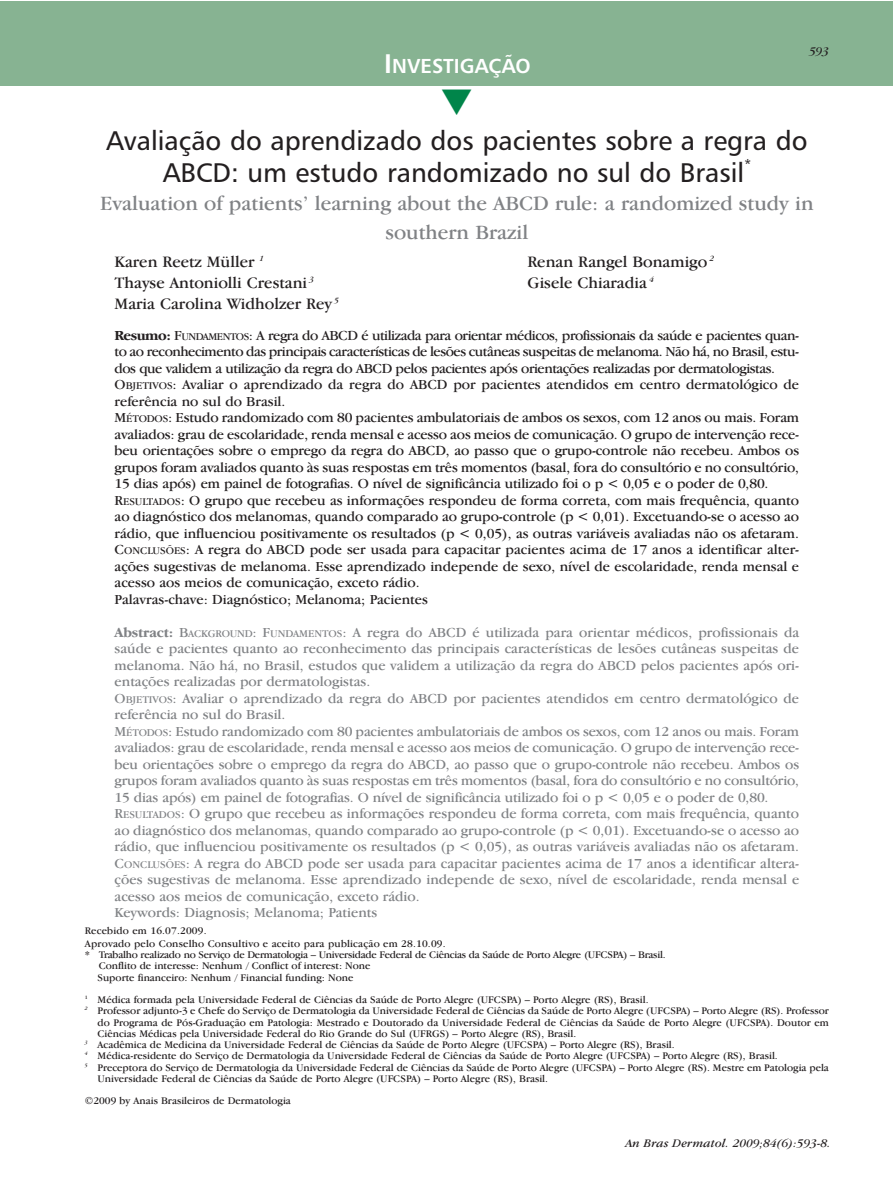
<style>
.page{position:relative;width:893px;height:1191px;background:#fff}
.page>*{position:absolute;margin:0;border:0;box-sizing:border-box;transform-origin:0 0}
.t1{font:27px/31.5px "Humanist 777 BT Roman B";color:#231f20;text-align:center}
.t2{font:21px/28.5px "Garamond IT Cby BT";color:#808285;text-align:center}
.t3{font:20.25px "Humanist 777 BT Bold B";color:#fff}
.t4{font:16.5px "Garamond IT Cby BT";color:#231f20}
.t5{font:14.25px/16.5px "Garamond IT Cby BT";color:#808285}
.t6{font:14.25px/16.5px "Garamond IT Cby BT";letter-spacing:-.01em;color:#231f20}
.t7{font:13.5px "Humanist 777 BT Roman B";color:#231f20}
.t8{font:italic 12px "Garamond IT Cby BT";letter-spacing:.015em;color:#231f20}
.t9{font:10.5px/12.6px "Garamond IT Cby BT";color:#231f20}
.t10{font:10.5px/11.2px "Garamond IT Cby BT";letter-spacing:-.02em;color:#231f20}
.s1{font-size:27px}
.s2{font-weight:700}
.s3{font-size:10.65px}
</style>
<div class="page">
<div style="left:0;top:1px;width:892px;height:85px;background:#87b392"></div>
<h3 class="t3" style="left:384px;top:58px;width:148px"><span class="s1">I</span>NVESTIGAÇÃO</h3>
<p class="t8" style="left:809px;top:47px;width:21px">593</p>
<h1 class="t1" style="left:106px;top:127px;width:703px">Avaliação do aprendizado dos pacientes sobre a regra do<br>ABCD: um estudo randomizado no sul do Brasil</h1>
<p class="t7" style="left:744px;top:159px;width:8px">*</p>
<h2 class="t2" style="left:100px;top:191px;width:715px">Evaluation of patients’ learning about the ABCD rule: a randomized study in southern Brazil</h2>
<p class="t4" style="left:115px;top:256px;width:151px">Karen Reetz Müller <sup>1</sup></p>
<p class="t4" style="left:527px;top:256px;width:188px">Renan Rangel Bonamigo <sup>2</sup></p>
<p class="t4" style="left:115px;top:277px;width:201px">Thayse Antoniolli Crestani <sup>3</sup></p>
<p class="t4" style="left:527px;top:277px;width:128px">Gisele Chiaradia <sup>4</sup></p>
<p class="t4" style="left:115px;top:298px;width:226px">Maria Carolina Widholzer Rey <sup>5</sup></p>
<p class="t6" style="left:115px;top:328px;width:686px"><span class="s2">Resumo:</span> F<span class="s3">UNDAMENTOS</span>: A regra do ABCD é utilizada para orientar médicos, profissionais da saúde e pacientes quan&shy;to ao reconhecimento das principais características de lesões cutâneas suspeitas de melanoma. Não há, no Brasil, estu&shy;dos que validem a utilização da regra do ABCD pelos pacientes após orientações realizadas por dermatologistas.<br>O<span class="s3">BJETIVOS</span>: Avaliar o aprendizado da regra do ABCD por pacientes atendidos em centro dermatológico de referência no sul do Brasil.<br>M<span class="s3">ÉTODOS</span>: Estudo randomizado com 80 pacientes ambulatoriais de ambos os sexos, com 12 anos ou mais. Foram avaliados: grau de escolaridade, renda mensal e acesso aos meios de comunicação. O grupo de intervenção rece&shy;beu orientações sobre o emprego da regra do ABCD, ao passo que o grupo-controle não recebeu. Ambos os grupos foram avaliados quanto às suas respostas em três momentos (basal, fora do consultório e no consultório, 15 dias após) em painel de fotografias. O nível de significância utilizado foi o p &lt; 0,05 e o poder de 0,80.<br>R<span class="s3">ESULTADOS</span>: O grupo que recebeu as informações respondeu de forma correta, com mais frequência, quanto ao diagnóstico dos melanomas, quando comparado ao grupo-controle (p &lt; 0,01). Excetuando-se o acesso ao rádio, que influenciou positivamente os resultados (p &lt; 0,05), as outras variáveis avaliadas não os afetaram.<br>C<span class="s3">ONCLUSÕES</span>: A regra do ABCD pode ser usada para capacitar pacientes acima de 17 anos a identificar alter&shy;ações sugestivas de melanoma. Esse aprendizado independe de sexo, nível de escolaridade, renda mensal e acesso aos meios de comunicação, exceto rádio.<br>Palavras-chave: Diagnóstico; Melanoma; Pacientes</p>
<p class="t5" style="left:115px;top:625px;width:686px"><span class="s2">Abstract:</span> B<span class="s3">ACKGROUND</span>: F<span class="s3">UNDAMENTOS</span>: A regra do ABCD é utilizada para orientar médicos, profissionais da saúde e pacientes quanto ao reconhecimento das principais características de lesões cutâneas suspeitas de melanoma. Não há, no Brasil, estudos que validem a utilização da regra do ABCD pelos pacientes após ori&shy;entações realizadas por dermatologistas.<br>O<span class="s3">BJETIVOS</span>: Avaliar o aprendizado da regra do ABCD por pacientes atendidos em centro dermatológico de referência no sul do Brasil.<br>M<span class="s3">ÉTODOS</span>: Estudo randomizado com 80 pacientes ambulatoriais de ambos os sexos, com 12 anos ou mais. Foram avaliados: grau de escolaridade, renda mensal e acesso aos meios de comunicação. O grupo de intervenção rece&shy;beu orientações sobre o emprego da regra do ABCD, ao passo que o grupo-controle não recebeu. Ambos os grupos foram avaliados quanto às suas respostas em três momentos (basal, fora do consultório e no consultório, 15 dias após) em painel de fotografias. O nível de significância utilizado foi o p &lt; 0,05 e o poder de 0,80.<br>R<span class="s3">ESULTADOS</span>: O grupo que recebeu as informações respondeu de forma correta, com mais frequência, quanto ao diagnóstico dos melanomas, quando comparado ao grupo-controle (p &lt; 0,01). Excetuando-se o acesso ao rádio, que influenciou positivamente os resultados (p &lt; 0,05), as outras variáveis avaliadas não os afetaram.<br>C<span class="s3">ONCLUSÕES</span>: A regra do ABCD pode ser usada para capacitar pacientes acima de 17 anos a identificar altera&shy;ções sugestivas de melanoma. Esse aprendizado independe de sexo, nível de escolaridade, renda mensal e acesso aos meios de comunicação, exceto rádio.<br>Keywords: Diagnosis; Melanoma; Patients</p>
<p class="t9" style="left:85px;top:925px;width:362px">Recebido em 16.07.2009.<br>Aprovado pelo Conselho Consultivo e aceito para publicação em 28.10.09.</p>
<p class="t10" style="left:98px;top:950px;width:570px;text-indent:-13px">* Trabalho realizado no Serviço de Dermatologia – Universidade Federal de Ciências da Saúde de Porto Alegre (UFCSPA) – Brasil.<br>Conflito de interesse: Nenhum / Conflict of interest: None<br>Suporte financeiro: Nenhum / Financial funding: None</p>
<p class="t9" style="left:85px;top:994px;width:565px"><sup>1</sup> Médica formada pela Universidade Federal de Ciências da Saúde de Porto Alegre (UFCSPA) – Porto Alegre (RS), Brasil.</p>
<p class="t9" style="left:85px;top:1005px;width:746px"><sup>2</sup> Professor adjunto-3 e Chefe do Serviço de Dermatologia da Universidade Federal de Ciências da Saúde de Porto Alegre (UFCSPA) – Porto Alegre (RS). Professor</p>
<p class="t9" style="left:98px;top:1017px;width:733px">do Programa de Pós-Graduação em Patologia: Mestrado e Doutorado da Universidade Federal de Ciências da Saúde de Porto Alegre (UFCSPA). Doutor em</p>
<p class="t9" style="left:98px;top:1028px;width:480px">Ciências Médicas pela Universidade Federal do Rio Grande do Sul (UFRGS) – Porto Alegre (RS), Brasil.</p>
<p class="t9" style="left:85px;top:1039px;width:591px"><sup>3</sup> Acadêmica de Medicina da Universidade Federal de Ciências da Saúde de Porto Alegre (UFCSPA) – Porto Alegre (RS), Brasil.</p>
<p class="t9" style="left:85px;top:1050px;width:694px"><sup>4</sup> Médica-residente do Serviço de Dermatologia da Universidade Federal de Ciências da Saúde de Porto Alegre (UFCSPA) – Porto Alegre (RS), Brasil.</p>
<p class="t9" style="left:85px;top:1062px;width:746px"><sup>5</sup> Preceptora do Serviço de Dermatologia da Universidade Federal de Ciências da Saúde de Porto Alegre (UFCSPA) – Porto Alegre (RS). Mestre em Patologia pela</p>
<p class="t9" style="left:98px;top:1073px;width:452px">Universidade Federal de Ciências da Saúde de Porto Alegre (UFCSPA) – Porto Alegre (RS), Brasil.</p>
<p class="t9" style="left:85px;top:1095px;width:208px">©2009 by Anais Brasileiros de Dermatologia</p>
<p class="t8" style="left:625px;top:1138px;width:207px">An Bras Dermatol. 2009;84(6):593-8.</p>
</div>
